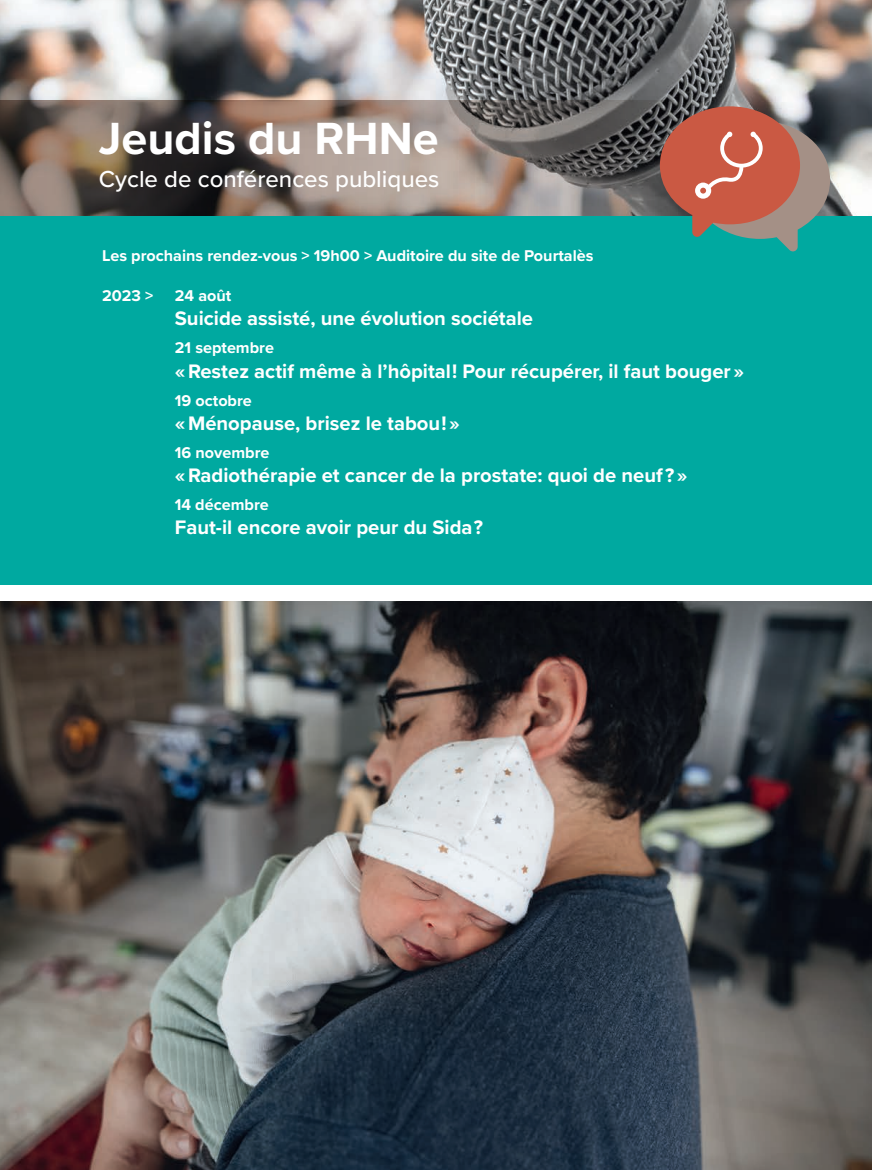
<style>
.page{position:relative;width:872px;height:1170px;background:#fff}
.page>*{position:absolute;margin:0;border:0;box-sizing:border-box;transform-origin:0 0}
.t1{font:700 46.8px "Proxima Nova";color:#fff}
.t2{font:500 24px "Proxima Nova";color:#fff}
.t3{font:700 20.25px "Proxima Nova";color:#fff}
.t4{font:700 16.2px "Proxima Nova";color:#fff}
</style>
<div class="page">
<img style="left:0;top:0;width:872px;height:216px">
<img style="left:0;top:601px;width:872px;height:568px">
<svg style="left:0;top:100px;width:710px;height:116px;background:#786c65"></svg>
<div style="left:0;top:216px;width:872px;height:156px;background:#00a9a0"></div>
<svg style="left:660px;top:106px;width:170px;height:145px"></svg>
<div style="left:0;top:278px;width:872px;height:306px;background:#00a9a0"></div>
<h1 class="t1" style="left:99px;top:104px;width:248px">Jeudis du RHN</h1>
<h1 class="t1" style="left:413px;top:104px;width:27px">e</h1>
<p class="t2" style="left:99px;top:161px;width:342px">Cycle de conférences publiques</p>
<p class="t4" style="left:102px;top:243px;width:493px">Les prochains rendez-vous &gt; 19h00 &gt; Auditoire du site de Pourtalès</p>
<p class="t4" style="left:102px;top:283px;width:53px">2023 &gt;</p>
<p class="t4" style="left:175px;top:283px;width:58px">24 août</p>
<p class="t3" style="left:175px;top:303px;width:360px">Suicide assisté, une évolution sociétale</p>
<p class="t4" style="left:175px;top:336px;width:101px">21 septembre</p>
<p class="t3" style="left:175px;top:356px;width:571px">« Restez actif même à l’hôpital ! Pour récupérer, il faut bouger »</p>
<p class="t4" style="left:175px;top:388px;width:79px">19 octobre</p>
<p class="t3" style="left:175px;top:408px;width:286px">« Ménopause, brisez le tabou ! »</p>
<p class="t4" style="left:175px;top:440px;width:96px">16 novembre</p>
<p class="t3" style="left:175px;top:460px;width:514px">« Radiothérapie et cancer de la prostate: quoi de neuf ? »</p>
<p class="t4" style="left:175px;top:492px;width:96px">14 décembre</p>
<p class="t3" style="left:175px;top:512px;width:310px">Faut-il encore avoir peur du Sida ?</p>
</div>
